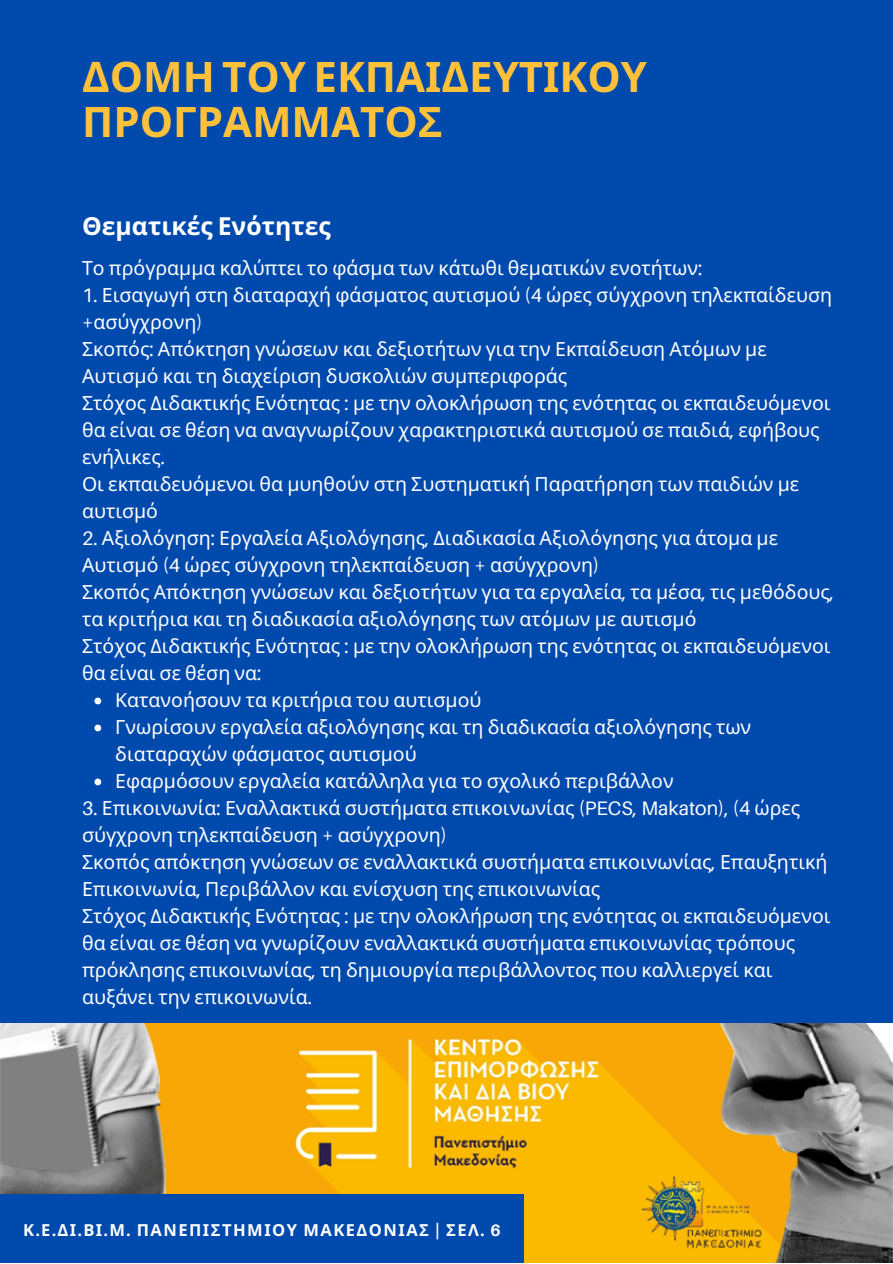
<style>
.page{position:relative;width:893px;height:1264px;background:#fff}
.page>*{position:absolute;margin:0;border:0;box-sizing:border-box;transform-origin:0 0}
.t1{font:700 42px/45px "Noto Sans";color:#ffc13a}
.t2{font:700 24.75px "Noto Sans";color:#fff}
.t3{font:19.5px/27px "Noto Sans";color:#fff}
.t4{font:700 16.5px "Noto Sans";letter-spacing:.09em;color:#fff}
.s1{font-family:"Aileron"}
</style>
<div class="page">
<div style="left:0;top:0;width:892px;height:1262px;background:#004aad"></div>
<img style="left:0;top:1023px;width:892px;height:239px">
<div style="left:0;top:1194px;width:524px;height:68px;background:#004aad"></div>
<svg style="left:94px;top:697px;width:7px;height:7px"></svg>
<svg style="left:94px;top:724px;width:7px;height:7px"></svg>
<svg style="left:94px;top:778px;width:7px;height:7px"></svg>
<h1 class="t1" style="left:82px;top:53px;width:566px">ΔΟΜΗ ΤΟΥ ΕΚΠΑΙΔΕΥΤΙΚΟΥ<br>ΠΡΟΓΡΑΜΜΑΤΟΣ</h1>
<p class="t2" style="left:82px;top:208px;width:250px">Θεματικές Ενότητες</p>
<p class="t3" style="left:82px;top:254px;width:621px">Το πρόγραμμα καλύπτει το φάσμα των κάτωθι θεματικών ενοτήτων<span class="s1">:</span></p>
<p class="t3" style="left:82px;top:281px;width:751px"><span class="s1">1.</span> Εισαγωγή στη διαταραχή φάσματος αυτισμού <span class="s1">(4</span> ώρες σύγχρονη τηλεκπαίδευση <span class="s1">+</span>ασύγχρονη<span class="s1">)<br></span>Σκοπός<span class="s1">:</span> Απόκτηση γνώσεων και δεξιοτήτων για την Εκπαίδευση Ατόμων με Αυτισμό και τη διαχείριση δυσκολιών συμπεριφοράς<br>Στόχος Διδακτικής Ενότητας <span class="s1">:</span> με την ολοκλήρωση της ενότητας οι εκπαιδευόμενοι θα είναι σε θέση να αναγνωρίζουν χαρακτηριστικά αυτισμού σε παιδιά<span class="s1">,</span> εφήβους ενήλικες<span class="s1">.<br></span>Οι εκπαιδευόμενοι θα μυηθούν στη Συστηματική Παρατήρηση των παιδιών με αυτισμό</p>
<p class="t3" style="left:82px;top:523px;width:753px"><span class="s1">2.</span> Αξιολόγηση<span class="s1">:</span> Εργαλεία Αξιολόγησης<span class="s1">,</span> Διαδικασία Αξιολόγησης για άτομα με Αυτισμό <span class="s1">(4</span> ώρες σύγχρονη τηλεκπαίδευση <span class="s1">+</span> ασύγχρονη<span class="s1">)<br></span>Σκοπός Απόκτηση γνώσεων και δεξιοτήτων για τα εργαλεία<span class="s1">,</span> τα μέσα<span class="s1">,</span> τις μεθόδους<span class="s1">, </span>τα κριτήρια και τη διαδικασία αξιολόγησης των ατόμων με αυτισμό<br>Στόχος Διδακτικής Ενότητας <span class="s1">:</span> με την ολοκλήρωση της ενότητας οι εκπαιδευόμενοι θα είναι σε θέση να<span class="s1">:</span></p>
<p class="t3" style="left:115px;top:685px;width:637px">Κατανοήσουν τα κριτήρια του αυτισμού<br>Γνωρίσουν εργαλεία αξιολόγησης και τη διαδικασία αξιολόγησης των διαταραχών φάσματος αυτισμού<br>Εφαρμόσουν εργαλεία κατάλληλα για το σχολικό περιβάλλον</p>
<p class="t3" style="left:82px;top:793px;width:750px"><span class="s1">3.</span> Επικοινωνία<span class="s1">:</span> Εναλλακτικά συστήματα επικοινωνίας <span class="s1">(PECS, Makaton), (4</span> ώρες σύγχρονη τηλεκπαίδευση <span class="s1">+</span> ασύγχρονη<span class="s1">)<br></span>Σκοπός απόκτηση γνώσεων σε εναλλακτικά συστήματα επικοινωνίας<span class="s1">,</span> Επαυξητική Επικοινωνία<span class="s1">,</span> Περιβάλλον και ενίσχυση της επικοινωνίας<br>Στόχος Διδακτικής Ενότητας <span class="s1">:</span> με την ολοκλήρωση της ενότητας οι εκπαιδευόμενοι θα είναι σε θέση να γνωρίζουν εναλλακτικά συστήματα επικοινωνίας τρόπους πρόκλησης επικοινωνίας<span class="s1">,</span> τη δημιουργία περιβάλλοντος που καλλιεργεί και αυξάνει την επικοινωνία<span class="s1">.</span></p>
<p class="t4" style="left:23px;top:1218px;width:479px">Κ<span class="s1">.</span>Ε<span class="s1">.</span>ΔΙ<span class="s1">.</span>ΒΙ<span class="s1">.</span>Μ<span class="s1">.</span> ΠΑΝΕΠΙΣΤΗΜΙΟΥ ΜΑΚΕΔΟΝΙΑΣ <span class="s1">|</span> ΣΕΛ<span class="s1">. 6</span></p>
</div>
